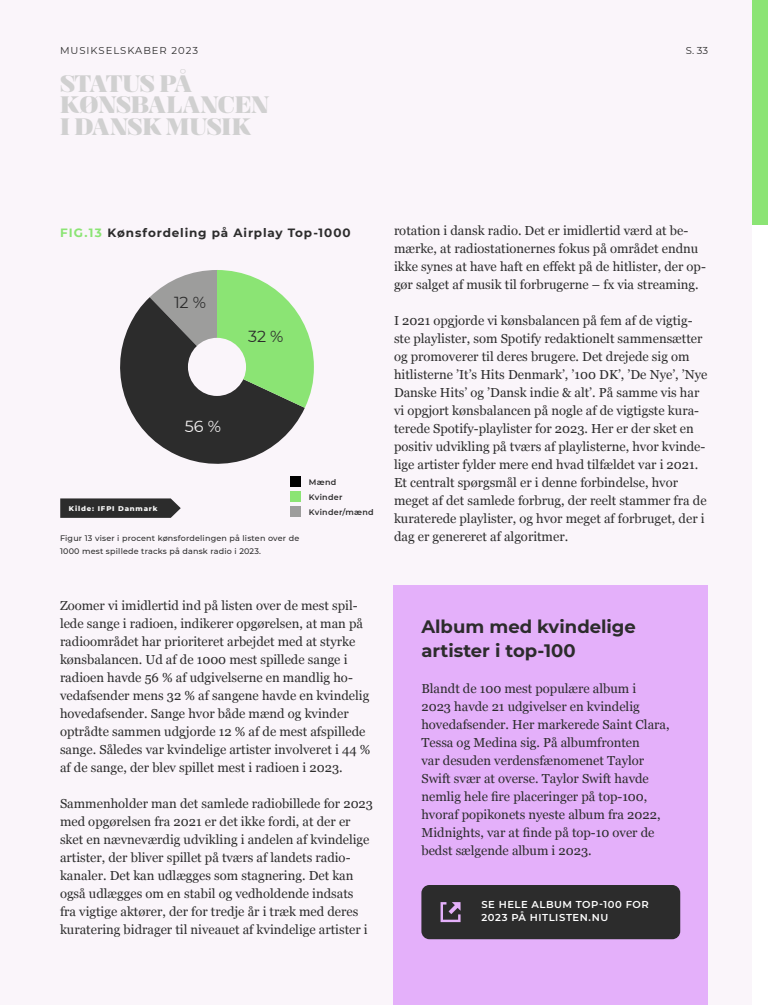
<style>
.page{position:relative;width:768px;height:1005px;background:#fff}
.page>*{position:absolute;margin:0;border:0;box-sizing:border-box;transform-origin:0 0}
.t1{font:24.2px/21.6px "Magnel";letter-spacing:-.005em;color:#d0d0d0}
.t2{font:700 18px/24px "Montserrat";color:#2c2c2c}
.t3{font:16px "Montserrat";color:#2c2c2c}
.t4{font:16px "Montserrat";color:#f4f2f2}
.t5{font:13px/18px "Georgia";color:#2c2c2c}
.t6{font:700 12px "Montserrat";letter-spacing:.07em;color:#2c2c2c}
.t7{font:600 10px/13px "Montserrat";letter-spacing:.05em;color:#fff}
.t8{font:10px "Montserrat";letter-spacing:.1em;color:#2c2c2c}
.t9{font:500 8px/13px "Montserrat";letter-spacing:.025em;color:#2c2c2c}
.t10{font:600 8px/15px "Montserrat";letter-spacing:.035em;color:#2c2c2c}
.t11{font:800 7px "Montserrat";letter-spacing:.12em;color:#fafafa}
.s1{color:#8be474}
</style>
<div class="page">
<div style="left:0;top:0;width:752px;height:1005px;background:#faf5fa"></div>
<div style="left:752px;top:0;width:16px;height:225px;background:#8be474"></div>
<svg style="left:120px;top:297px;width:185px;height:167px;fill:#2c2c2c"></svg>
<svg style="left:150px;top:270px;width:164px;height:138px"></svg>
<div style="left:188px;top:338px;width:58px;height:58px;background:#faf5fa;border-radius:50%"></div>
<svg style="left:60px;top:498px;width:121px;height:20px"></svg>
<div style="left:290px;top:476px;width:12px;height:11px;background:#000"></div>
<div style="left:290px;top:491px;width:12px;height:11px;background:#8be474"></div>
<div style="left:290px;top:506px;width:12px;height:11px;background:#9d9d9c"></div>
<div style="left:394px;top:585px;width:314px;height:420px;background:#e4b0fa"></div>
<div style="left:421px;top:885px;width:259px;height:54px;background:#2c2c2c;border-radius:8px"></div>
<svg style="left:441px;top:902px;width:20px;height:20px"></svg>
<p class="t8" style="left:60px;top:43px;width:140px">MUSIKSELSKABER 2023</p>
<p class="t8" style="left:686px;top:43px;width:24px">S. 33</p>
<h1 class="t1" style="left:60px;top:72px;width:210px">STATUS PÅ<br>KØNSBALANCEN<br>I DANSK MUSIK</h1>
<p class="t6" style="left:60px;top:224px;width:292px"><span class="s1">FIG.13</span> Kønsfordeling på Airplay Top-1000</p>
<p class="t3" style="left:174px;top:291px;width:34px">12 %</p>
<p class="t3" style="left:248px;top:326px;width:37px">32 %</p>
<p class="t4" style="left:185px;top:415px;width:38px">56 %</p>
<p class="t11" style="left:69px;top:503px;width:90px">Kilde: IFPI Danmark</p>
<p class="t9" style="left:60px;top:531px;width:241px">Figur 13 viser i procent kønsfordelingen på listen over de<br>1000 mest spillede tracks på dansk radio i 2023.</p>
<p class="t10" style="left:309px;top:474px;width:66px">Mænd<br>Kvinder<br>Kvinder/mænd</p>
<p class="t5" style="left:60px;top:596px;width:312px">Zoomer vi imidlertid ind på listen over de mest spil&shy;lede sange i radioen, indikerer opgørelsen, at man på radioområdet har prioriteret arbejdet med at styrke kønsbalancen. Ud af de 1000 mest spillede sange i radioen havde 56 % af udgivelserne en mandlig ho&shy;vedafsender mens 32 % af sangene havde en kvindelig hovedafsender. Sange hvor både mænd og kvinder optrådte sammen udgjorde 12 % af de mest afspillede sange. Således var kvindelige artister involveret i 44 % af de sange, der blev spillet mest i radioen i 2023.</p>
<p class="t5" style="left:60px;top:794px;width:315px">Sammenholder man det samlede radiobillede for 2023 med opgørelsen fra 2021 er det ikke fordi, at der er sket en nævneværdig udvikling i andelen af kvindelige artister, der bliver spillet på tværs af landets radio&shy;kanaler. Det kan udlægges som stagnering. Det kan også udlægges om en stabil og vedholdende indsats<br>fra vigtige aktører, der for tredje år i træk med deres kuratering bidrager til niveauet af kvindelige artister i</p>
<p class="t5" style="left:394px;top:221px;width:313px">rotation i dansk radio. Det er imidlertid værd at be&shy;mærke, at radiostationernes fokus på området endnu ikke synes at have haft en effekt på de hitlister, der op&shy;gør salget af musik til forbrugerne – fx via streaming.</p>
<p class="t5" style="left:394px;top:311px;width:315px">I 2021 opgjorde vi kønsbalancen på fem af de vigtig&shy;ste playlister, som Spotify redaktionelt sammensætter og promoverer til deres brugere. Det drejede sig om hitlisterne ’It’s Hits Denmark’, ’100 DK’, ’De Nye’, ’Nye Danske Hits’ og ’Dansk indie &amp; alt’. På samme vis har vi opgjort kønsbalancen på nogle af de vigtigste kura&shy;terede Spotify-playlister for 2023. Her er der sket en positiv udvikling på tværs af playlisterne, hvor kvinde&shy;lige artister fylder mere end hvad tilfældet var i 2021.<br>Et centralt spørgsmål er i denne forbindelse, hvor meget af det samlede forbrug, der reelt stammer fra de kuraterede playlister, og hvor meget af forbruget, der i dag er genereret af algoritmer.</p>
<h2 class="t2" style="left:421px;top:614px;width:216px">Album med kvindelige artister i top-100</h2>
<p class="t5" style="left:421px;top:679px;width:250px">Blandt de 100 mest populære album i<br>2023 havde 21 udgivelser en kvindelig hovedafsender. Her markerede Saint Clara, Tessa og Medina sig. På albumfronten<br>var desuden verdensfænomenet Taylor Swift svær at overse. Taylor Swift havde nemlig hele fire placeringer på top-100, hvoraf popikonets nyeste album fra 2022, Midnights, var at finde på top-10 over de bedst sælgende album i 2023.</p>
<p class="t7" style="left:481px;top:898px;width:169px">SE HELE ALBUM TOP-100 FOR<br>2023 PÅ HITLISTEN.NU</p>
</div>
